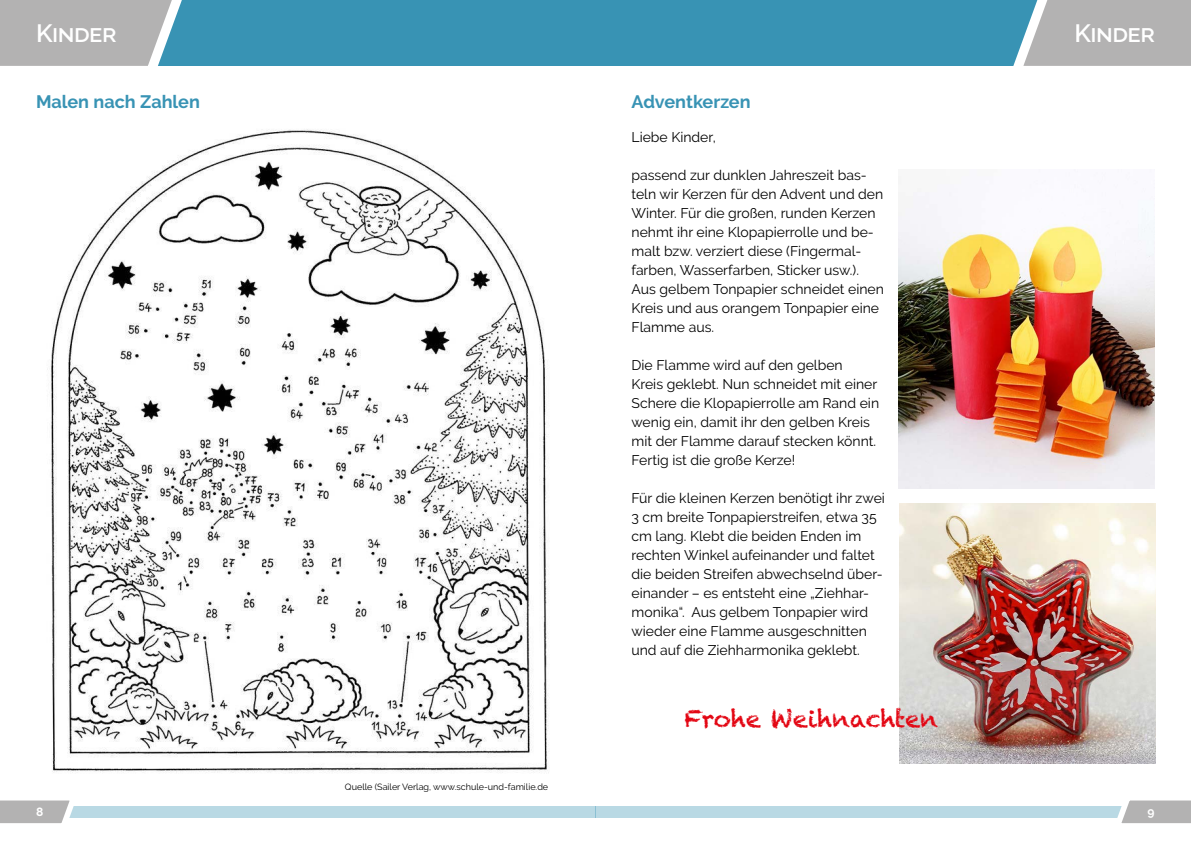
<style>
.page{position:relative;width:1191px;height:842px;background:#fff}
.page>*{position:absolute;margin:0;border:0;box-sizing:border-box;transform-origin:0 0}
.t1{font:600 25px "Raleway";letter-spacing:-.02em;color:#fff}
.t2{font:24px "Chalkduster";color:#e30613}
.t3{font:700 18px "Raleway";color:#3893b4}
.t4{font:14px/19px "Raleway";color:#000}
.t5{font:700 12px "Raleway";color:#fff}
.t6{font:9px "Raleway";color:#000}
</style>
<div class="page">
<div style="left:595px;top:806px;width:596px;height:11px;background:#b9d9e4"></div>
<svg style="left:1109px;top:800px;width:82px;height:24px"></svg>
<div style="left:0;top:806px;width:595px;height:11px;background:#b9d9e4"></div>
<svg style="left:0;top:800px;width:82px;height:24px"></svg>
<div style="left:0;top:0;width:595px;height:66px;background:#3893b4"></div>
<svg style="left:0;top:0;width:182px;height:66px;background:#afb4b6"></svg>
<div style="left:595px;top:0;width:596px;height:66px;background:#3893b4"></div>
<svg style="left:1013px;top:0;width:178px;height:66px;background:#aeb4b6"></svg>
<img style="left:47px;top:129px;width:502px;height:644px">
<img style="left:899px;top:192px;width:255px;height:296px">
<img style="left:899px;top:503px;width:256px;height:261px">
<h1 class="t1" style="left:36px;top:19px;width:82px">Kinder</h1>
<p class="t3" style="left:36px;top:91px;width:165px">Malen nach Zahlen</p>
<p class="t6" style="left:345px;top:781px;width:205px">Quelle (Sailer Verlag, www.schule-und-familie.de</p>
<p class="t3" style="left:631px;top:91px;width:121px">Adventkerzen</p>
<p class="t4" style="left:631px;top:128px;width:86px">Liebe Kinder,</p>
<p class="t4" style="left:631px;top:166px;width:254px">passend zur dunklen Jahreszeit bas&shy;teln wir Kerzen für den Advent und den Winter. Für die großen, runden Kerzen nehmt ihr eine Klopapierrolle und be&shy;malt bzw. verziert diese (Fingermal&shy;farben, Wasserfarben, Sticker usw.).<br>Aus gelbem Tonpapier schneidet einen Kreis und aus orangem Tonpapier eine Flamme aus.</p>
<p class="t4" style="left:631px;top:356px;width:249px">Die Flamme wird auf den gelben<br>Kreis geklebt. Nun schneidet mit einer Schere die Klopapierrolle am Rand ein wenig ein, damit ihr den gelben Kreis mit der Flamme darauf stecken könnt.<br>Fertig ist die große Kerze!</p>
<p class="t4" style="left:631px;top:489px;width:255px">Für die kleinen Kerzen benötigt ihr zwei 3 cm breite Tonpapierstreifen, etwa 35 cm lang. Klebt die beiden Enden im rechten Winkel aufeinander und faltet die beiden Streifen abwechselnd über&shy;einander – es entsteht eine „Ziehhar&shy;monika“. Aus gelbem Tonpapier wird wieder eine Flamme ausgeschnitten und auf die Ziehharmonika geklebt.</p>
<h2 class="t2" style="left:684px;top:704px;width:255px">Frohe Weihnachten</h2>
<h1 class="t1" style="left:1074px;top:19px;width:82px">Kinder</h1>
<p class="t5" style="left:36px;top:805px;width:9px">8</p>
<p class="t5" style="left:1147px;top:805px;width:9px">9</p>
</div>
